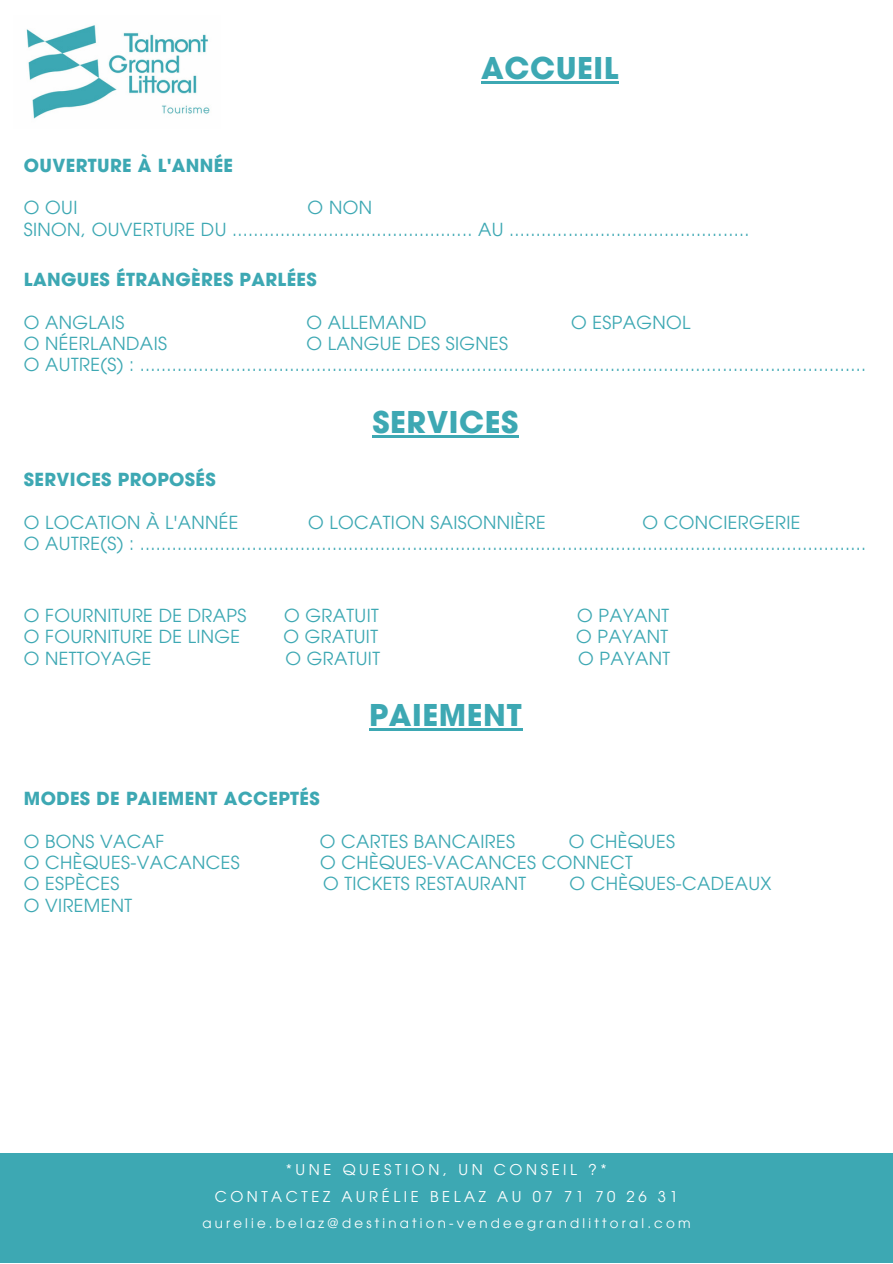
<style>
.page{position:relative;width:893px;height:1264px;background:#fff}
.page>*{position:absolute;margin:0;border:0;box-sizing:border-box;transform-origin:0 0}
.t1{font:700 30px "ITC Avant Garde Pro";letter-spacing:.02em;color:#3da8b3}
.t2{font:18px/21.3px "ITC Avant Garde Pro";letter-spacing:.02em;color:#3da8b3}
.t3{font:700 18px "ITC Avant Garde Pro";letter-spacing:.02em;color:#3da8b3}
.t4{font:14.85px "ITC Avant Garde Pro";letter-spacing:.24em;color:#fff}
.t5{font:13.35px "ITC Avant Garde Pro";letter-spacing:.24em;color:#fff}
</style>
<div class="page">
<div style="left:0;top:1153px;width:892px;height:109px;background:#3da8b3"></div>
<img style="left:26px;top:25px;width:184px;height:94px">
<hr style="left:481px;top:81px;width:138px;height:2px;background:#3da8b3">
<hr style="left:372px;top:435px;width:147px;height:2px;background:#3da8b3">
<hr style="left:369px;top:728px;width:153px;height:2px;background:#3da8b3">
<p class="t3" style="left:24px;top:158px;width:211px">OUVERTURE À L'ANNÉE</p>
<p class="t2" style="left:24px;top:199px;width:55px">O OUI</p>
<p class="t2" style="left:307px;top:199px;width:66px">O NON</p>
<p class="t1" style="left:481px;top:56px;width:139px">ACCUEIL</p>
<p class="t2" style="left:24px;top:221px;width:727px">SINON, OUVERTURE DU ............................................. AU .............................................</p>
<p class="t3" style="left:24px;top:272px;width:294px">LANGUES ÉTRANGÈRES PARLÉES</p>
<p class="t2" style="left:24px;top:314px;width:102px">O ANGLAIS</p>
<p class="t2" style="left:306px;top:314px;width:121px">O ALLEMAND</p>
<p class="t2" style="left:571px;top:314px;width:121px">O ESPAGNOL</p>
<p class="t2" style="left:24px;top:335px;width:145px">O NÉERLANDAIS</p>
<p class="t2" style="left:306px;top:335px;width:203px">O LANGUE DES SIGNES</p>
<p class="t2" style="left:24px;top:356px;width:843px">O AUTRE(S) : ........................................................................................................................................</p>
<p class="t1" style="left:372px;top:410px;width:147px">SERVICES</p>
<p class="t3" style="left:24px;top:473px;width:193px">SERVICES PROPOSÉS</p>
<p class="t2" style="left:24px;top:514px;width:216px">O LOCATION À L'ANNÉE</p>
<p class="t2" style="left:308px;top:514px;width:239px">O LOCATION SAISONNIÈRE</p>
<p class="t2" style="left:24px;top:514px;width:843px;text-indent:618px">O CONCIERGERIE<br>O AUTRE(S) : ........................................................................................................................................</p>
<p class="t2" style="left:24px;top:607px;width:224px">O FOURNITURE DE DRAPS</p>
<p class="t2" style="left:284px;top:607px;width:96px">O GRATUIT</p>
<p class="t2" style="left:577px;top:607px;width:94px">O PAYANT</p>
<p class="t2" style="left:24px;top:628px;width:218px">O FOURNITURE DE LINGE</p>
<p class="t2" style="left:283px;top:628px;width:96px">O GRATUIT</p>
<p class="t2" style="left:576px;top:628px;width:94px">O PAYANT</p>
<p class="t2" style="left:24px;top:649px;width:129px">O NETTOYAGE</p>
<p class="t2" style="left:285px;top:649px;width:96px">O GRATUIT</p>
<p class="t2" style="left:578px;top:649px;width:94px">O PAYANT</p>
<p class="t1" style="left:369px;top:703px;width:154px">PAIEMENT</p>
<p class="t3" style="left:24px;top:791px;width:297px">MODES DE PAIEMENT ACCEPTÉS</p>
<p class="t2" style="left:24px;top:832px;width:142px">O BONS VACAF</p>
<p class="t2" style="left:320px;top:832px;width:197px">O CARTES BANCAIRES</p>
<p class="t2" style="left:569px;top:832px;width:108px">O CHÈQUES</p>
<p class="t2" style="left:24px;top:854px;width:217px">O CHÈQUES-VACANCES</p>
<p class="t2" style="left:320px;top:854px;width:314px">O CHÈQUES-VACANCES CONNECT</p>
<p class="t2" style="left:24px;top:875px;width:97px">O ESPÈCES</p>
<p class="t2" style="left:323px;top:875px;width:205px">O TICKETS RESTAURANT</p>
<p class="t2" style="left:569px;top:875px;width:203px">O CHÈQUES-CADEAUX</p>
<p class="t2" style="left:24px;top:896px;width:110px">O VIREMENT</p>
<p class="t4" style="left:286px;top:1164px;width:323px">*UNE QUESTION, UN CONSEIL ?*</p>
<p class="t4" style="left:215px;top:1190px;width:465px">CONTACTEZ AURÉLIE BELAZ AU 07 71 70 26 31</p>
<p class="t5" style="left:202px;top:1217px;width:490px">aurelie.belaz@destination-vendeegrandlittoral.com</p>
</div>
